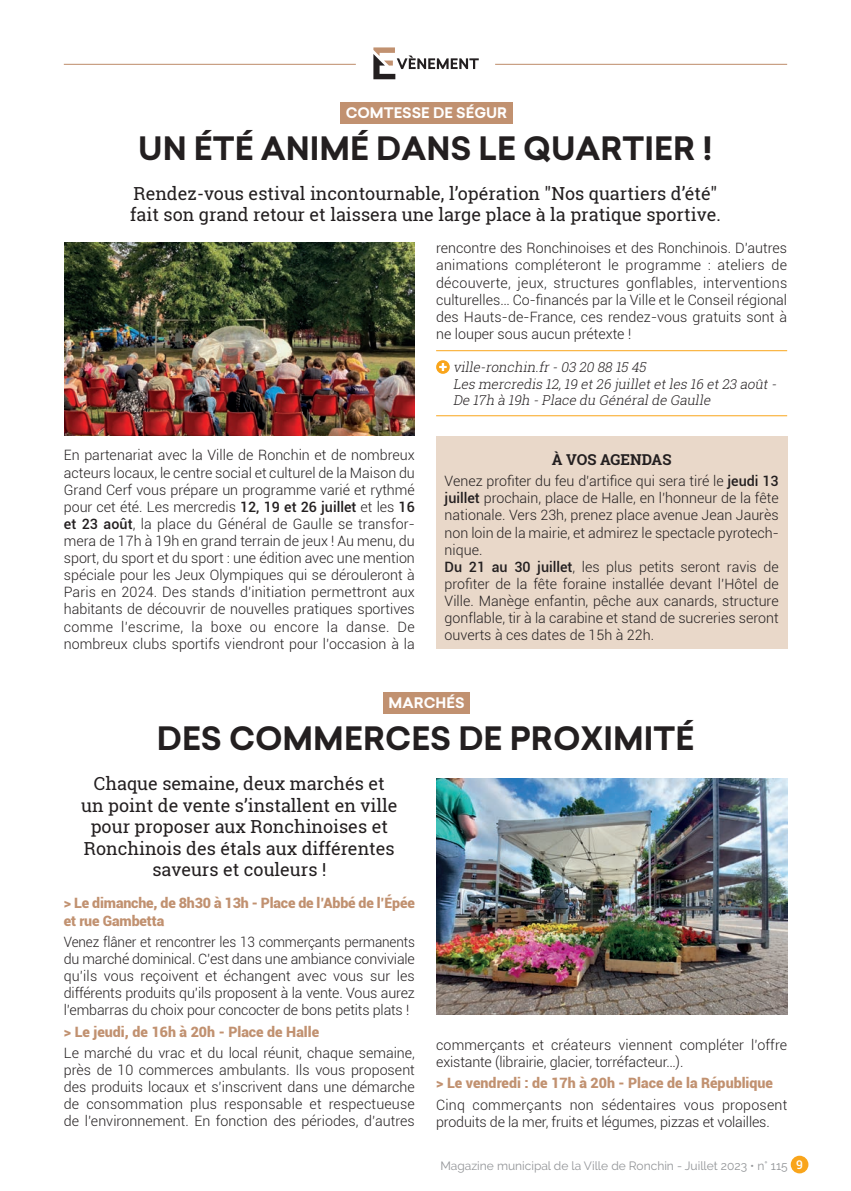
<style>
.page{position:relative;width:851px;height:1191px;background:#fff}
.page>*{position:absolute;margin:0;border:0;box-sizing:border-box;transform-origin:0 0}
.t1{font:700 31.5px "Sailec";color:#231f20}
.t2{font:18px/21.6px "Roboto Slab";color:#231f20}
.t3{font:700 15px "Roboto Slab";color:#231f20}
.t4{font:300 14.25px/17.1px "Roboto";color:#231f20;text-align:justify}
.t5{font:300 14.25px/17.1px "Roboto";color:#231f20;text-align:justify;scale:.95 1}
.t6{font:900 14.25px/17.1px "Roboto";color:#c19170}
.t7{font:700 14.25px "Sailec";color:#fff}
.t8{font:italic 300 13.5px/16.2px "Roboto Slab";color:#231f20}
.t9{font:12px "Raleway";color:#939598}
.s1{font-weight:500}
.s2{font-family:"Roboto";font-weight:500;color:#fff}
</style>
<div class="page">
<div style="left:790px;top:1155px;width:18px;height:18px;background:#f9a51b;border-radius:50%"></div>
<hr style="left:436px;top:350px;width:351px;height:1px;background:#f9a51b">
<hr style="left:436px;top:415px;width:351px;height:1px;background:#f9a51b">
<svg style="left:436px;top:360px;width:13px;height:14px"></svg>
<svg style="left:439px;top:363px;width:7px;height:8px"></svg>
<div style="left:340px;top:102px;width:172px;height:21px;background:#c19170"></div>
<div style="left:383px;top:692px;width:87px;height:21px;background:#c19170"></div>
<hr style="left:64px;top:64px;width:723px;height:1px;background:#c19170">
<svg style="left:353px;top:47px;width:145px;height:33px"></svg>
<img style="left:64px;top:243px;width:350px;height:192px">
<img style="left:436px;top:778px;width:351px;height:237px">
<div style="left:436px;top:436px;width:351px;height:212px;background:#e9d8c9"></div>
<p class="t7" style="left:345px;top:103px;width:163px">COMTESSE DE SÉGUR</p>
<p class="t1" style="left:138px;top:126px;width:576px">UN ÉTÉ ANIMÉ DANS LE QUARTIER !</p>
<p class="t2" style="left:130px;top:182px;width:592px">Rendez-vous estival incontournable, l’opération "Nos quartiers d’été" fait son grand retour et laissera une large place à la pratique sportive.</p>
<p class="t4" style="left:64px;top:446px;width:352px">En partenariat avec la Ville de Ronchin et de nombreux acteurs locaux, le centre social et culturel de la Maison du Grand Cerf vous prépare un programme varié et rythmé pour cet été. Les mercredis <span class="s1">12, 19 et 26 juillet</span> et les <span class="s1">16 et 23 août</span>, la place du Général de Gaulle se transfor&shy;mera de 17h à 19h en grand terrain de jeux ! Au menu, du sport, du sport et du sport : une édition avec une mention spéciale pour les Jeux Olympiques qui se dérouleront à Paris en 2024. Des stands d’initiation permettront aux habitants de découvrir de nouvelles pratiques sportives comme l’escrime, la boxe ou encore la danse. De nombreux clubs sportifs viendront pour l’occasion à la</p>
<p class="t4" style="left:436px;top:239px;width:352px">rencontre des Ronchinoises et des Ronchinois. D’autres animations compléteront le programme : ateliers de découverte, jeux, structures gonflables, interventions culturelles… Co-financés par la Ville et le Conseil régional des Hauts-de-France, ces rendez-vous gratuits sont à ne louper sous aucun prétexte !</p>
<p class="t8" style="left:453px;top:359px;width:328px">ville-ronchin.fr-03 20 88 15 45<br>Les mercredis 12,19 et26 juilletetles 16 et23 août-<br>De 17h à 19h -Place du Généralde Gaulle</p>
<p class="t3" style="left:551px;top:449px;width:121px">À VOS AGENDAS</p>
<p class="t4" style="left:444px;top:472px;width:335px">Venez profiter du feu d’artifice qui sera tiré le <span class="s1">jeudi 13 juillet</span> prochain, place de Halle, en l’honneur de la fête nationale. Vers 23h, prenez place avenue Jean Jaurès non loin de la mairie, et admirez le spectacle pyrotech&shy;nique.</p>
<p class="t4" style="left:444px;top:557px;width:335px"><span class="s1">Du 21 au 30 juillet</span>, les plus petits seront ravis de profiter de la fête foraine installée devant l’Hôtel de Ville. Manège enfantin, pêche aux canards, structure gonflable, tir à la carabine et stand de sucreries seront ouverts à ces dates de 15h à 22h.</p>
<p class="t7" style="left:388px;top:693px;width:77px">MARCHÉS</p>
<p class="t1" style="left:157px;top:716px;width:539px">DES COMMERCES DE PROXIMITÉ</p>
<p class="t2" style="left:81px;top:772px;width:317px;text-align:center">Chaque semaine, deux marchés et un point de vente s’installent en ville pour proposer aux Ronchinoises et<br>Ronchinois des étals aux différentes saveurs et couleurs !</p>
<p class="t6" style="left:64px;top:894px;width:352px">&gt; Le dimanche, de 8h30 à 13h - Place de l’Abbé de l’Épée et rue Gambetta</p>
<p class="t5" style="left:64px;top:932px;width:371px">Venez flâner et rencontrer les 13 commerçants permanents du marché dominical. C’est dans une ambiance conviviale qu’ils vous reçoivent et échangent avec vous sur les différents produits qu’ils proposent à la vente. Vous aurez l’embarras du choix pour concocter de bons petits plats !</p>
<p class="t6" style="left:64px;top:1022px;width:257px">&gt; Le jeudi, de 16h à 20h - Place de Halle</p>
<p class="t4" style="left:64px;top:1044px;width:352px">Le marché du vrac et du local réunit, chaque semaine, près de 10 commerces ambulants. Ils vous proposent des produits locaux et s’inscrivent dans une démarche de consommation plus responsable et respectueuse de l’environnement. En fonction des périodes, d’autres</p>
<p class="t4" style="left:436px;top:1035px;width:352px">commerçants et créateurs viennent compléter l’offre existante (librairie, glacier, torréfacteur…).</p>
<p class="t6" style="left:436px;top:1074px;width:338px">&gt; Le vendredi : de 17h à 20h - Place de la République</p>
<p class="t4" style="left:436px;top:1095px;width:352px">Cinq commerçants non sédentaires vous proposent produits de la mer, fruits et légumes, pizzas et volailles.</p>
<p class="t9" style="left:440px;top:1159px;width:364px">Magazine municipal de la Ville de Ronchin - Juillet 2023 • n° 115 <span class="s2">9</span></p>
</div>
